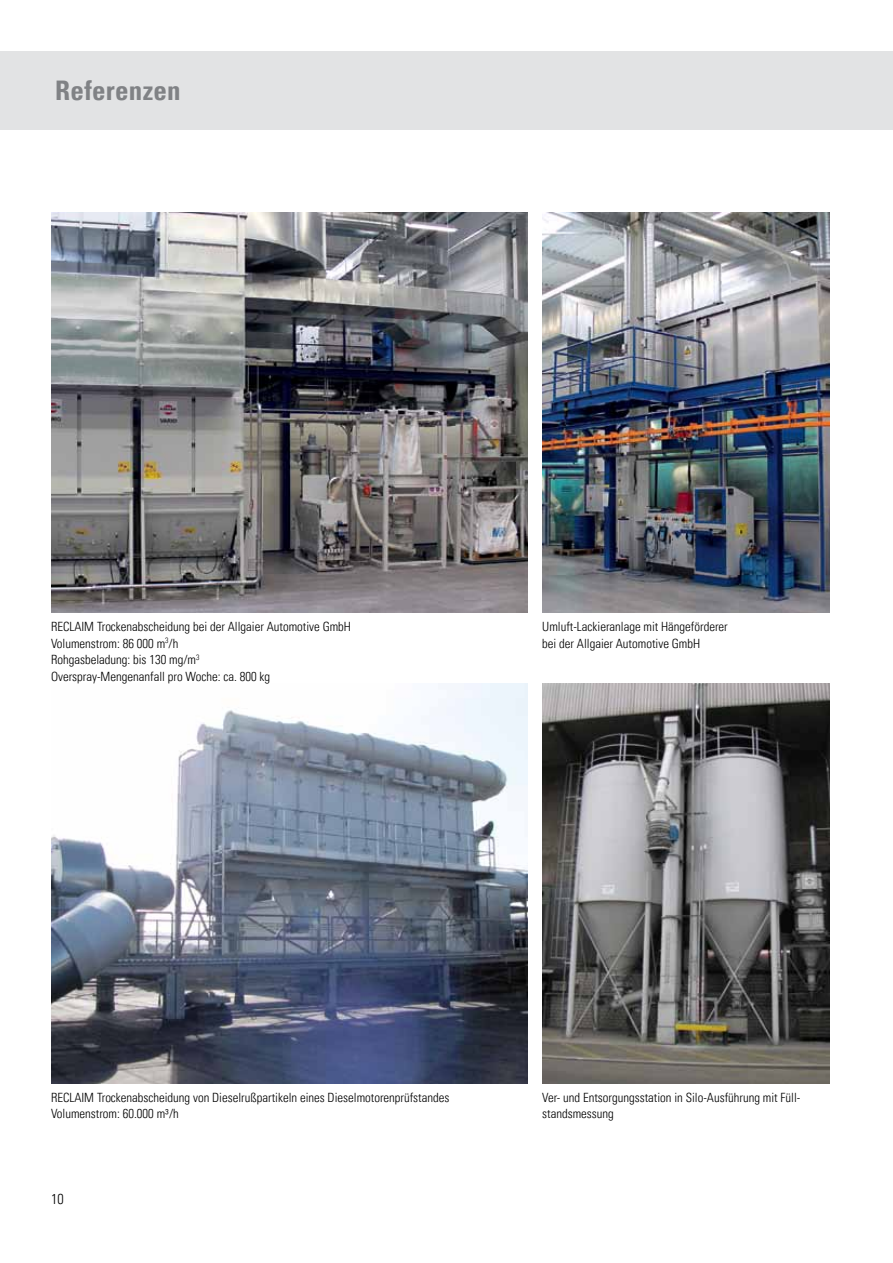
<style>
.page{position:relative;width:893px;height:1263px;background:#fff}
.page>*{position:absolute;margin:0;border:0;box-sizing:border-box;transform-origin:0 0}
.t1{font:700 condensed 27px "Univers LT Pro";letter-spacing:.01em;color:#808285}
.t2{font:300 condensed 14.25px "Univers LT Pro";color:#000}
.t3{font:300 condensed 12.75px/16.5px "Univers LT Pro";color:#000}
</style>
<div class="page">
<div style="left:0;top:51px;width:893px;height:79px;background:#e2e3e4"></div>
<img style="left:542px;top:683px;width:287px;height:400px">
<img style="left:51px;top:683px;width:476px;height:400px">
<img style="left:542px;top:213px;width:287px;height:399px">
<img style="left:51px;top:213px;width:476px;height:399px">
<h1 class="t1" style="left:55px;top:74px;width:127px">Referenzen</h1>
<p class="t3" style="left:51px;top:618px;width:301px">RECLAIM Trockenabscheidung bei der Allgaier Automotive GmbH Volumenstrom: 86 000 m<sup>3</sup>/h<br>Rohgasbeladung: bis 130 mg/m<sup>3<br></sup>Overspray-Mengenanfall pro Woche: ca. 800 kg</p>
<p class="t3" style="left:542px;top:618px;width:187px">Umluft-Lackieranlage mit Hängeförderer bei der Allgaier Automotive GmbH</p>
<p class="t3" style="left:51px;top:1088px;width:400px">RECLAIM Trockenabscheidung von Dieselrußpartikeln eines Dieselmotorenprüfstandes<br>Volumenstrom: 60.000 m³/h</p>
<p class="t3" style="left:542px;top:1088px;width:260px">Ver- und Entsorgungsstation in Silo-Ausführung mit Füll&shy;standsmessung</p>
<p class="t2" style="left:51px;top:1190px;width:14px">10</p>
</div>
